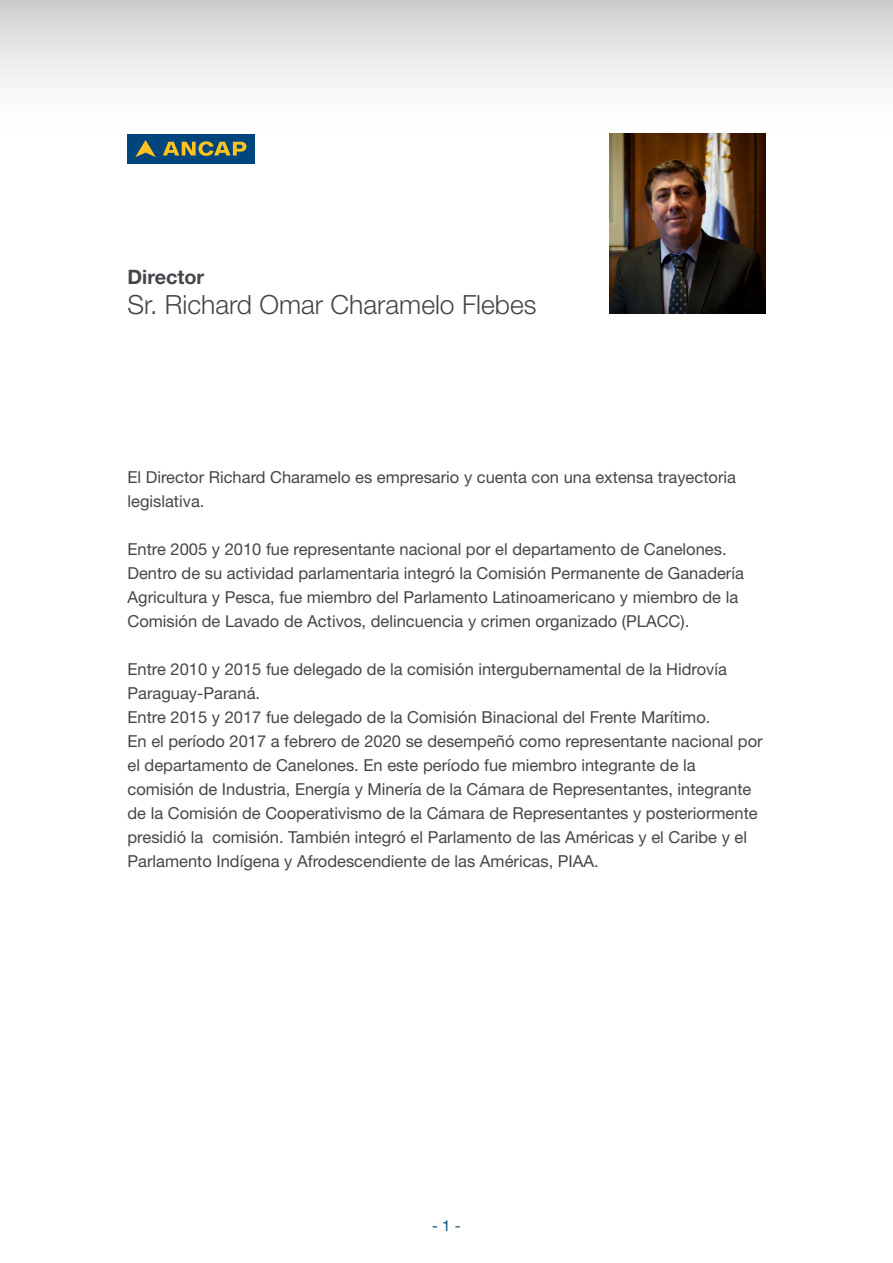
<style>
.page{position:relative;width:893px;height:1263px;background:#fff}
.page>*{position:absolute;margin:0;border:0;box-sizing:border-box;transform-origin:0 0}
.t1{font:300 26.4px "Helvetica Neue LT Std";color:#43464a}
.t2{font:700 19.8px "Helvetica Neue LT Std";color:#43464a}
.t3{font:16.5px/24px "Helvetica Neue LT Std";color:#43464a}
.t4{font:15px "Helvetica Neue LT Std";color:#014e82}
</style>
<div class="page">
<div style="left:0;top:0;width:893px;height:135px;background:linear-gradient(to bottom,#d0d1d2,#fff)"></div>
<div style="left:128px;top:134px;width:127px;height:29px;background:#00467c"></div>
<svg style="left:135px;top:140px;width:111px;height:17px"></svg>
<img style="left:609px;top:133px;width:156px;height:181px">
<p class="t2" style="left:128px;top:265px;width:78px">Director</p>
<h1 class="t1" style="left:128px;top:288px;width:411px">Sr. Richard Omar Charamelo Flebes</h1>
<p class="t3" style="left:128px;top:465px;width:610px">El Director Richard Charamelo es empresario y cuenta con una extensa trayectoria legislativa.</p>
<p class="t3" style="left:128px;top:537px;width:618px">Entre 2005 y 2010 fue representante nacional por el departamento de Canelones.<br>Dentro de su actividad parlamentaria integró la Comisión Permanente de Ganadería Agricultura y Pesca, fue miembro del Parlamento Latinoamericano y miembro de la Comisión de Lavado de Activos, delincuencia y crimen organizado (PLACC).</p>
<p class="t3" style="left:128px;top:657px;width:637px">Entre 2010 y 2015 fue delegado de la comisión intergubernamental de la Hidrovía Paraguay-Paraná.<br>Entre 2015 y 2017 fue delegado de la Comisión Binacional del Frente Marítimo.<br>En el período 2017 a febrero de 2020 se desempeñó como representante nacional por el departamento de Canelones. En este período fue miembro integrante de la comisión de Industria, Energía y Minería de la Cámara de Representantes, integrante de la Comisión de Cooperativismo de la Cámara de Representantes y posteriormente presidió la comisión. También integró el Parlamento de las Américas y el Caribe y el Parlamento Indígena y Afrodescendiente de las Américas, PIAA.</p>
<p class="t4" style="left:432px;top:1216px;width:30px">- 1 -</p>
</div>
